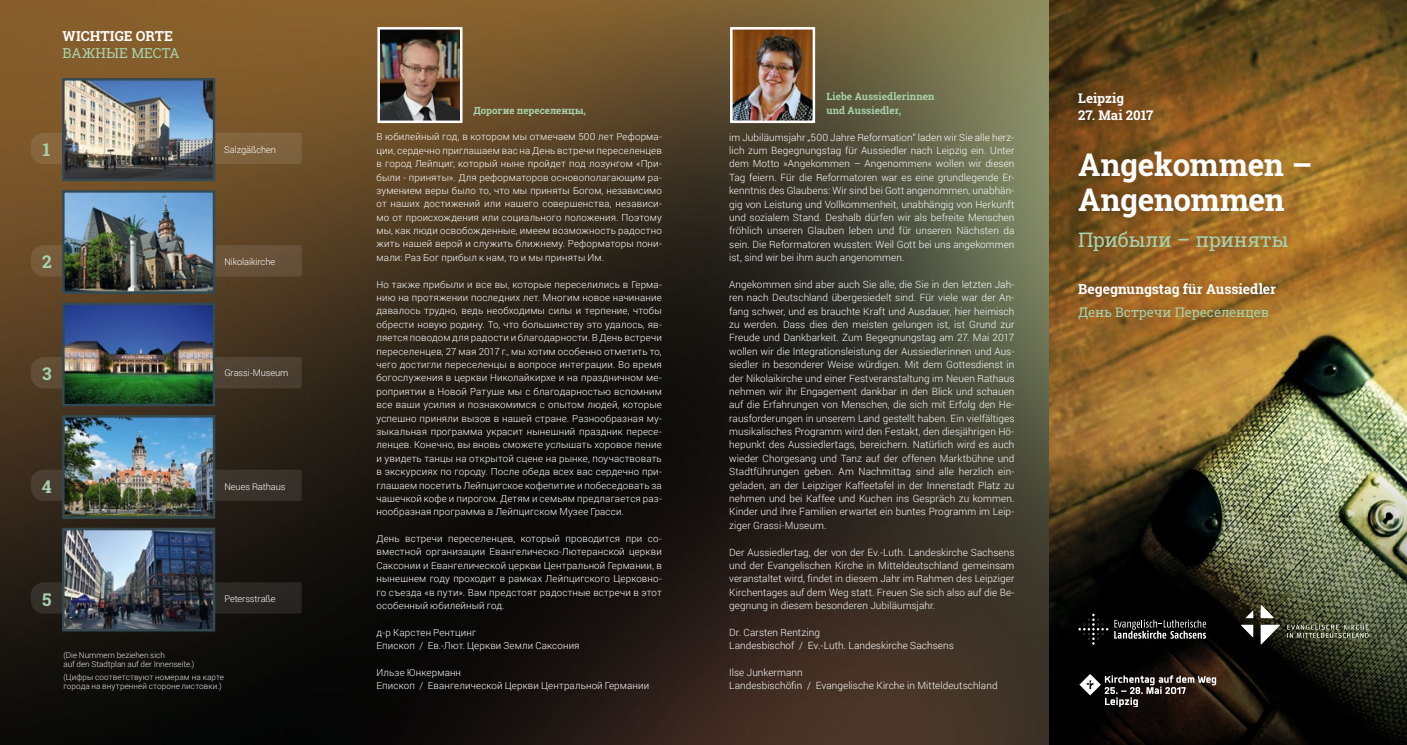
<style>
.page{position:relative;width:1407px;height:745px;background:#fff}
.page>*{position:absolute;margin:0;border:0;box-sizing:border-box;transform-origin:0 0}
.t1{font:700 31.25px/35.6px "Roboto Slab";letter-spacing:-.01em;color:#fff}
.t2{font:20px "Roboto Slab";letter-spacing:-.01em;color:#a7d3ae}
.t3{font:700 17.5px "Roboto Slab";color:#a7d3ae}
.t4{font:700 13.88px "Roboto Slab";color:#fff}
.t5{font:700 13.75px "Roboto Slab";letter-spacing:.005em;color:#fff}
.t6{font:13.75px "Roboto Slab";letter-spacing:.005em;color:#a7d3ae}
.t7{font:13.25px "Roboto Slab";letter-spacing:-.005em;color:#a7d3ae}
.t8{font:700 13.25px "Roboto Slab";color:#fff}
.t9{font:300 10px/13.4px "Roboto";letter-spacing:.005em;color:#fff;text-align:justify}
.t10{font:700 10px/13.4px "Roboto Slab";letter-spacing:.005em;color:#a7d3ae}
.t11{font:300 9.75px/13.4px "Roboto";letter-spacing:.015em;color:#fff;text-align:justify}
.t12{font:700 9.75px "Roboto Slab";letter-spacing:-.005em;color:#a7d3ae}
.t13{font:300 9.25px "Roboto";letter-spacing:-.01em;color:#fff}
.t14{font:300 8.12px/9.8px "Roboto";letter-spacing:.005em;color:#fff}
</style>
<div class="page">
<img style="left:0;top:0;width:1049px;height:744px">
<img style="left:1049px;top:0;width:358px;height:458px">
<img style="left:733px;top:30px;width:79px;height:90px">
<div style="left:730px;top:27px;width:85px;height:96px;border:2px solid #fff"></div>
<img style="left:1049px;top:458px;width:358px;height:286px">
<div style="left:1071px;top:300px;width:204px;height:27px;background:#000;opacity:.17"></div>
<div style="left:1072px;top:276px;width:211px;height:28px;background:#000;opacity:.17"></div>
<div style="left:1072px;top:225px;width:222px;height:33px;background:#000;opacity:.17"></div>
<div style="left:1071px;top:144px;width:247px;height:81px;background:#000;opacity:.17"></div>
<div style="left:1071px;top:85px;width:89px;height:43px;background:#000;opacity:.17"></div>
<svg style="left:31px;top:357px;width:271px;height:31px"></svg>
<svg style="left:31px;top:469px;width:271px;height:31px"></svg>
<svg style="left:31px;top:245px;width:271px;height:31px"></svg>
<img style="left:65px;top:193px;width:147px;height:97px">
<div style="left:62px;top:190px;width:153px;height:103px;border:2px solid #334a53"></div>
<img style="left:65px;top:305px;width:147px;height:98px">
<div style="left:62px;top:302px;width:153px;height:104px;border:2px solid #334a53"></div>
<img style="left:65px;top:418px;width:147px;height:97px">
<div style="left:62px;top:415px;width:153px;height:103px;border:2px solid #334a53"></div>
<div style="left:31px;top:133px;width:271px;height:31px;background:#81633d"></div>
<img style="left:65px;top:81px;width:147px;height:97px">
<div style="left:62px;top:78px;width:153px;height:103px;border:2px solid #334a53"></div>
<svg style="left:31px;top:582px;width:271px;height:31px"></svg>
<img style="left:65px;top:530px;width:147px;height:98px">
<div style="left:62px;top:527px;width:153px;height:104px;border:2px solid #334a53"></div>
<svg style="left:1241px;top:604px;width:39px;height:40px"></svg>
<svg style="left:1287px;top:624px;width:81px;height:13px"></svg>
<svg style="left:1114px;top:619px;width:92px;height:19px"></svg>
<svg style="left:1078px;top:613px;width:30px;height:31px"></svg>
<img style="left:380px;top:30px;width:79px;height:90px">
<div style="left:377px;top:27px;width:85px;height:96px;border:2px solid #fff"></div>
<svg style="left:1079px;top:674px;width:137px;height:32px"></svg>
<h3 class="t5" style="left:63px;top:26px;width:112px">WICHTIGE ORTE</h3>
<h3 class="t6" style="left:63px;top:44px;width:119px">ВАЖНЫЕ МЕСТА</h3>
<h3 class="t3" style="left:43px;top:138px;width:9px">1</h3>
<p class="t13" style="left:224px;top:143px;width:53px">Salzgäßchen</p>
<h3 class="t3" style="left:42px;top:250px;width:11px">2</h3>
<p class="t13" style="left:224px;top:255px;width:52px">Nikolaikirche</p>
<h3 class="t3" style="left:42px;top:361px;width:11px">3</h3>
<h3 class="t3" style="left:42px;top:474px;width:11px">4</h3>
<p class="t13" style="left:224px;top:366px;width:65px">Grassi-Museum</p>
<p class="t13" style="left:224px;top:480px;width:63px">Neues Rathaus</p>
<h3 class="t3" style="left:42px;top:587px;width:11px">5</h3>
<p class="t13" style="left:224px;top:591px;width:53px">Petersstraße</p>
<p class="t14" style="left:63px;top:649px;width:132px">(Die Nummern beziehen sich<br>auf den Stadtplan auf der Innenseite.)</p>
<p class="t14" style="left:63px;top:671px;width:162px">(Цифры соответствуют номерам на карте города на внутренней стороне листовки.)</p>
<p class="t12" style="left:473px;top:103px;width:114px">Дорогие переселенцы,</p>
<p class="t11" style="left:376px;top:130px;width:287px">В юбилейный год, в котором мы отмечаем 500 лет Реформа&shy;ции, сердечно приглашаем вас на День встречи переселенцев в город Лейпциг, который ныне пройдет под лозунгом «При&shy;были - приняты». Для реформаторов основополагающим ра&shy;зумением веры было то, что мы приняты Богом, независимо от наших достижений или нашего совершенства, независи&shy;мо от происхождения или социального положения. Поэтому мы, как люди освобожденные, имеем возможность радостно жить нашей верой и служить ближнему. Реформаторы пони&shy;мали: Раз Бог прибыл к нам, то и мы приняты Им.</p>
<p class="t11" style="left:376px;top:277px;width:287px">Но также прибыли и все вы, которые переселились в Герма&shy;нию на протяжении последних лет. Многим новое начинание давалось трудно, ведь необходимы силы и терпение, чтобы обрести новую родину. То, что большинству это удалось, яв&shy;ляется поводом для радости и благодарности. В День встречи переселенцев, 27 мая 2017 г., мы хотим особенно отметить то, чего достигли переселенцы в вопросе интеграции. Во время богослужения в церкви Николайкирхе и на праздничном ме&shy;роприятии в Новой Ратуше мы с благодарностью вспомним все ваши усилия и познакомимся с опытом людей, которые успешно приняли вызов в нашей стране. Разнообразная му&shy;зыкальная программа украсит нынешний праздник пересе&shy;ленцев. Конечно, вы вновь сможете услышать хоровое пение и увидеть танцы на открытой сцене на рынке, поучаствовать в экскурсиях по городу. После обеда всех вас сердечно при&shy;глашаем посетить Лейпцигское кофепитие и побеседовать за чашечкой кофе и пирогом. Детям и семьям предлагается раз&shy;нообразная программа в Лейпцигском Музее Грасси.</p>
<p class="t11" style="left:376px;top:531px;width:287px">День встречи переселенцев, который проводится при со&shy;вместной организации Евангелическо-Лютеранской церкви Саксонии и Евангелической церкви Центральной Германии, в нынешнем году проходит в рамках Лейпцигского Церковно&shy;го съезда «в пути». Вам предстоят радостные встречи в этот особенный юбилейный год.</p>
<p class="t11" style="left:376px;top:625px;width:205px">д-р Карстен Рентцинг<br>Епископ / Ев.-Лют. Церкви Земли Саксония</p>
<p class="t11" style="left:376px;top:665px;width:274px">Ильзе Юнкерманн<br>Епископ / Евангелической Церкви Центральной Германии</p>
<p class="t10" style="left:826px;top:90px;width:110px">Liebe Aussiedlerinnen und Aussiedler,</p>
<p class="t9" style="left:729px;top:130px;width:287px">im Jubiläumsjahr „500 Jahre Reformation“ laden wir Sie alle herz&shy;lich zum Begegnungstag für Aussiedler nach Leipzig ein. Unter dem Motto »Angekommen – Angenommen« wollen wir diesen Tag feiern. Für die Reformatoren war es eine grundlegende Er&shy;kenntnis des Glaubens: Wir sind bei Gott angenommen, unabhän&shy;gig von Leistung und Vollkommenheit, unabhängig von Herkunft und sozialem Stand. Deshalb dürfen wir als befreite Menschen fröhlich unseren Glauben leben und für unseren Nächsten da sein. Die Reformatoren wussten: Weil Gott bei uns angekommen ist, sind wir bei ihm auch angenommen.</p>
<p class="t9" style="left:729px;top:277px;width:287px">Angekommen sind aber auch Sie alle, die Sie in den letzten Jah&shy;ren nach Deutschland übergesiedelt sind. Für viele war der An&shy;fang schwer, und es brauchte Kraft und Ausdauer, hier heimisch zu werden. Dass dies den meisten gelungen ist, ist Grund zur Freude und Dankbarkeit. Zum Begegnungstag am 27. Mai 2017 wollen wir die Integrationsleistung der Aussiedlerinnen und Aus&shy;siedler in besonderer Weise würdigen. Mit dem Gottesdienst in der Nikolaikirche und einer Festveranstaltung im Neuen Rathaus nehmen wir ihr Engagement dankbar in den Blick und schauen auf die Erfahrungen von Menschen, die sich mit Erfolg den He&shy;rausforderungen in unserem Land gestellt haben. Ein vielfältiges musikalisches Programm wird den Festakt, den diesjährigen Hö&shy;hepunkt des Aussiedlertags, bereichern. Natürlich wird es auch wieder Chorgesang und Tanz auf der offenen Marktbühne und Stadtführungen geben. Am Nachmittag sind alle herzlich ein&shy;geladen, an der Leipziger Kaffeetafel in der Innenstadt Platz zu nehmen und bei Kaffee und Kuchen ins Gespräch zu kommen.<br>Kinder und ihre Familien erwartet ein buntes Programm im Leip&shy;ziger Grassi-Museum.</p>
<p class="t9" style="left:729px;top:544px;width:287px">Der Aussiedlertag, der von der Ev.-Luth. Landeskirche Sachsens und der Evangelischen Kirche in Mitteldeutschland gemeinsam veranstaltet wird, findet in diesem Jahr im Rahmen des Leipziger Kirchentages auf dem Weg statt. Freuen Sie sich also auf die Be&shy;gegnung in diesem besonderen Jubiläumsjahr.</p>
<p class="t9" style="left:729px;top:625px;width:226px">Dr. Carsten Rentzing<br>Landesbischof / Ev.-Luth. Landeskirche Sachsens</p>
<p class="t9" style="left:729px;top:665px;width:270px">Ilse Junkermann<br>Landesbischöfin / Evangelische Kirche in Mitteldeutschland</p>
<h3 class="t8" style="left:1078px;top:89px;width:47px">Leipzig</h3>
<h3 class="t8" style="left:1078px;top:106px;width:77px">27. Mai 2017</h3>
<h1 class="t1" style="left:1078px;top:146px;width:236px">Angekommen –<br>Angenommen</h1>
<h2 class="t2" style="left:1078px;top:226px;width:212px">Прибыли – приняты</h2>
<h3 class="t4" style="left:1078px;top:279px;width:199px">Begegnungstag für Aussiedler</h3>
<h3 class="t7" style="left:1078px;top:303px;width:193px">День Встречи Переселенцев</h3>
</div>
